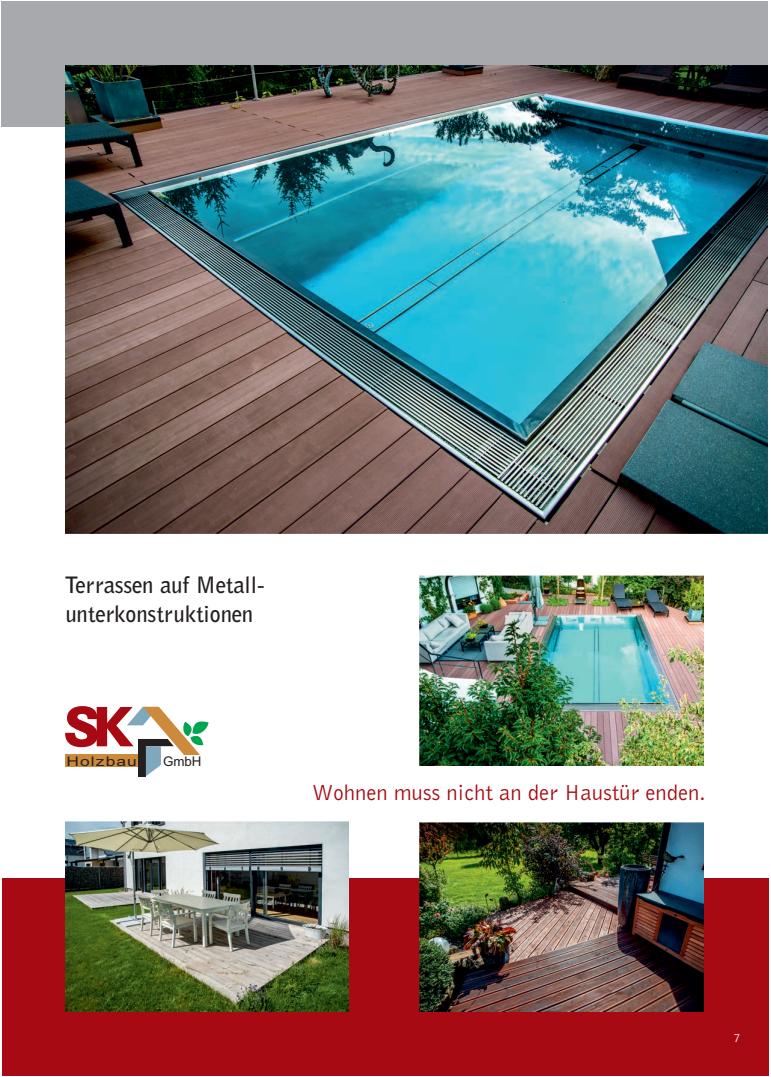
<style>
.page{position:relative;width:771px;height:1077px;background:#fff}
.page>*{position:absolute;margin:0;border:0;box-sizing:border-box;transform-origin:0 0}
.t1{font:800 59px "Corporate S";color:#a70a12}
.t2{font:700 22.5px/28.4px "Bell Gothic BT";color:#231f20}
.t3{font:22.5px "Bell Gothic BT";color:#a70a12}
.t4{font:13.38px "Arial";letter-spacing:.065em;color:#231f20;scale:1.31 1}
.t5{font:13.38px "Arial";letter-spacing:.065em;color:#231f20}
.t6{font:12.5px "Bell Gothic BT";color:#fff}
</style>
<div class="page">
<div style="left:1px;top:1px;width:766px;height:126px;background:#a8a9ad"></div>
<div style="left:2px;top:877px;width:765px;height:198px;background:#a70a12"></div>
<img style="left:65px;top:65px;width:702px;height:468px">
<img style="left:419px;top:575px;width:284px;height:190px">
<img style="left:65px;top:821px;width:284px;height:190px">
<img style="left:419px;top:822px;width:284px;height:189px">
<div style="left:65px;top:754px;width:77px;height:12px;background:#ce8a3c"></div>
<svg style="left:127px;top:706px;width:81px;height:70px"></svg>
<p class="t2" style="left:65px;top:573px;width:200px">Terrassen auf Metall&shy;unterkonstruktionen</p>
<p class="t1" style="left:63px;top:706px;width:71px">SK</p>
<p class="t4" style="left:66px;top:755px;width:55px">Holzbau</p>
<p class="t5" style="left:163px;top:755px;width:40px">GmbH</p>
<p class="t3" style="left:312px;top:782px;width:394px">Wohnen muss nicht an der Haustür enden.</p>
<p class="t6" style="left:732px;top:1032px;width:8px">7</p>
</div>
